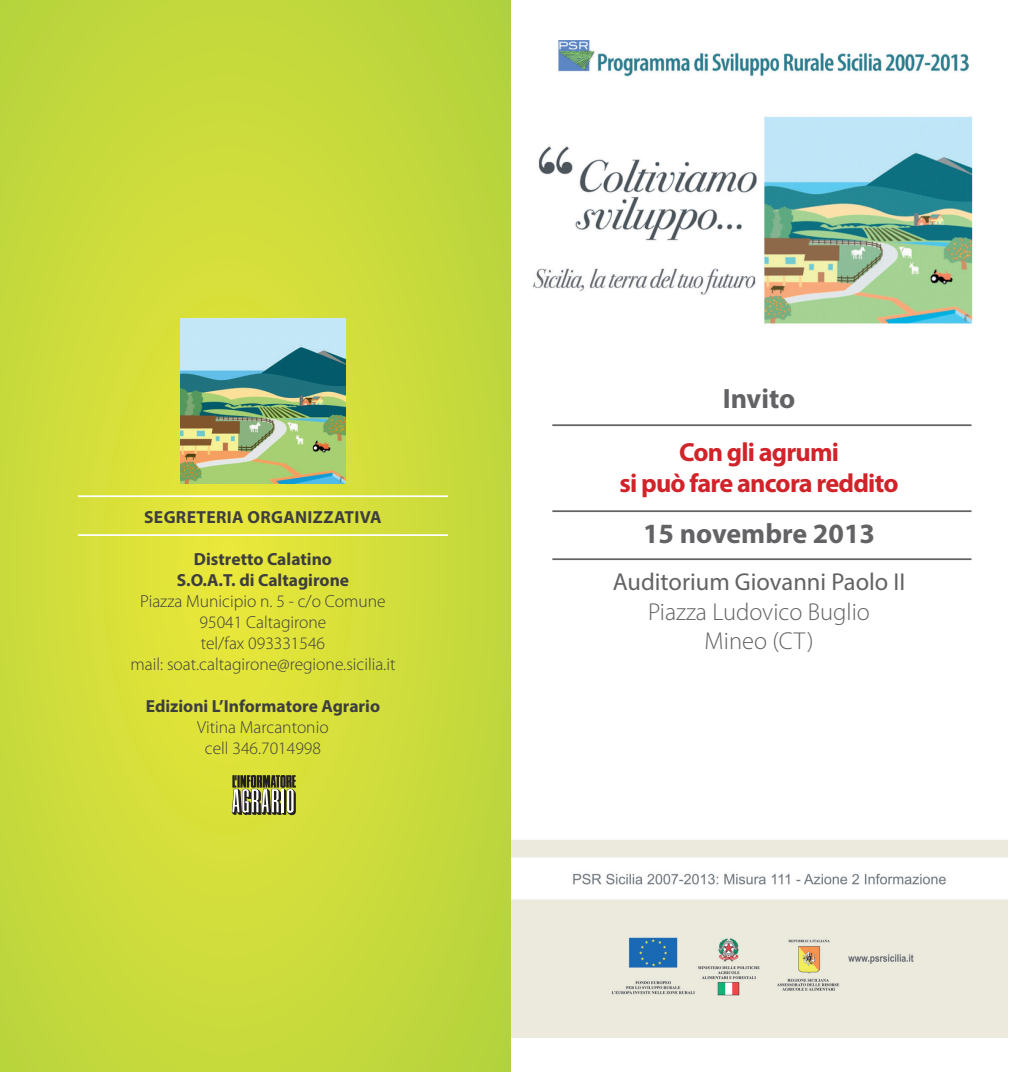
<style>
.page{position:relative;width:1022px;height:1072px;background:#fff}
.page>*{position:absolute;margin:0;border:0;box-sizing:border-box;transform-origin:0 0}
.t1{font:700 28px "Myriad Pro";color:#636366}
.t2{font:700 26.25px/31.5px "Myriad Pro";letter-spacing:-.03em;color:#d1232a;text-align:center}
.t3{font:300 24.5px/29.4px "Myriad Pro";color:#636366;text-align:center}
.t4{font:24.5px "Myriad Pro";color:#636366}
.t5{font:300 17.5px/21px "Myriad Pro";color:#3e3e3f;text-align:center}
.t6{font:700 17.5px/21px "Myriad Pro";color:#3e3e3f;text-align:center}
.t7{font:700 17.5px "Myriad Pro";letter-spacing:.02em;color:#3e3e3f}
</style>
<div class="page">
<img style="left:511px;top:41px;width:496px;height:996px">
<hr style="left:552px;top:510px;width:419px;height:2px;background:#636366">
<hr style="left:552px;top:558px;width:419px;height:2px;background:#636366">
<hr style="left:552px;top:424px;width:419px;height:2px;background:#636366">
<svg style="left:0;top:0;width:511px;height:1071px;background:#ccdb3b"></svg>
<img style="left:180px;top:318px;width:166px;height:165px">
<hr style="left:78px;top:495px;width:370px;height:2px;background:#fff">
<hr style="left:78px;top:534px;width:370px;height:2px;background:#fff">
<svg style="left:232px;top:775px;width:64px;height:40px"></svg>
<p class="t7" style="left:144px;top:505px;width:239px">Segreteria organizzativa</p>
<p class="t6" style="left:177px;top:548px;width:174px">Distretto Calatino<br>S.O.A.T. di Caltagirone</p>
<p class="t5" style="left:130px;top:590px;width:266px">Piazza Municipio n. 5 - c/o Comune<br>95041 Caltagirone<br>tel/fax 093331546<br>mail: soat.caltagirone@regione.sicilia.it</p>
<p class="t6" style="left:146px;top:695px;width:236px">Edizioni L’Informatore Agrario</p>
<p class="t5" style="left:197px;top:716px;width:133px">Vitina Marcantonio cell 346.7014998</p>
<h1 class="t1" style="left:723px;top:380px;width:74px">Invito</h1>
<h2 class="t2" style="left:620px;top:435px;width:280px">Con gli agrumi<br>si può fare ancora reddito</h2>
<h1 class="t1" style="left:643px;top:515px;width:234px">15 novembre 2013</h1>
<h3 class="t4" style="left:613px;top:567px;width:294px">Auditorium Giovanni Paolo II</h3>
<h3 class="t3" style="left:648px;top:596px;width:223px">Piazza Ludovico Buglio<br>Mineo (CT)</h3>
</div>
